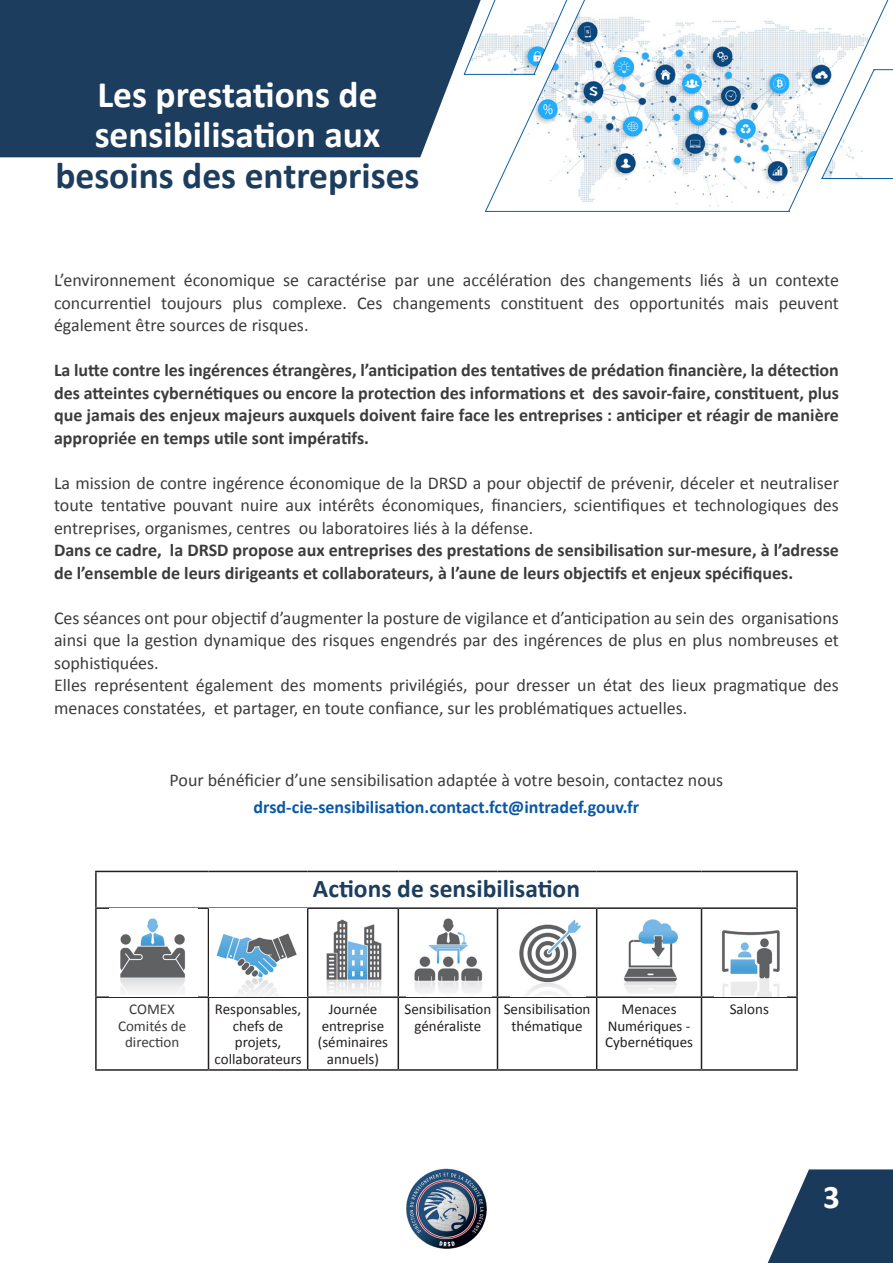
<style>
.page{position:relative;width:893px;height:1263px;background:#fff}
.page>*{position:absolute;margin:0;border:0;box-sizing:border-box;transform-origin:0 0}
.t1{font:700 37.5px/40.5px "Calibri";color:#fff;text-align:center}
.t2{font:700 33px "Calibri";color:#fff}
.t3{font:700 25.5px "Calibri";color:#1c3d5e}
.t4{font:18px/22.5px "Calibri";color:#3c3c3d;text-align:justify}
.t5{font:700 18px/22.5px "Calibri";color:#3c3c3d;text-align:justify}
.t6{font:700 18px "Calibri";color:#0a58a6}
.t7{font:15px/16.5px "Calibri";color:#231f20;text-align:center}
.t8{font:15px/16.5px "Calibri";color:#3c3c3d;text-align:center}
.s1{color:#1c3d5e}
</style>
<div class="page">
<img style="left:406px;top:1168px;width:81px;height:81px">
<div style="left:0;top:0;width:464px;height:157px;background:#1c3d5e"></div>
<svg style="left:464px;top:0;width:429px;height:212px"></svg>
<hr style="left:95px;top:871px;width:113px;height:1px;background:#231f20">
<hr style="left:95px;top:872px;width:2px;height:35px;background:#231f20">
<hr style="left:208px;top:871px;width:100px;height:1px;background:#231f20">
<hr style="left:308px;top:871px;width:90px;height:1px;background:#231f20">
<hr style="left:398px;top:871px;width:99px;height:1px;background:#231f20">
<hr style="left:497px;top:871px;width:100px;height:1px;background:#231f20">
<hr style="left:597px;top:871px;width:104px;height:1px;background:#231f20">
<hr style="left:701px;top:871px;width:97px;height:1px;background:#231f20">
<hr style="left:796px;top:872px;width:2px;height:35px;background:#231f20">
<hr style="left:95px;top:907px;width:113px;height:2px;background:#231f20">
<hr style="left:95px;top:909px;width:2px;height:87px;background:#231f20">
<hr style="left:208px;top:907px;width:100px;height:2px;background:#231f20">
<hr style="left:208px;top:909px;width:1px;height:87px;background:#231f20">
<hr style="left:308px;top:907px;width:90px;height:2px;background:#231f20">
<hr style="left:307px;top:909px;width:1px;height:87px;background:#231f20">
<hr style="left:398px;top:907px;width:99px;height:2px;background:#231f20">
<hr style="left:398px;top:909px;width:1px;height:87px;background:#231f20">
<hr style="left:497px;top:907px;width:100px;height:2px;background:#231f20">
<hr style="left:497px;top:909px;width:1px;height:87px;background:#231f20">
<hr style="left:597px;top:907px;width:104px;height:2px;background:#231f20">
<hr style="left:596px;top:909px;width:1px;height:87px;background:#231f20">
<hr style="left:701px;top:907px;width:97px;height:2px;background:#231f20">
<hr style="left:701px;top:909px;width:1px;height:87px;background:#231f20">
<hr style="left:796px;top:909px;width:2px;height:87px;background:#231f20">
<hr style="left:95px;top:996px;width:113px;height:2px;background:#231f20">
<hr style="left:95px;top:998px;width:2px;height:71px;background:#231f20">
<hr style="left:208px;top:996px;width:100px;height:2px;background:#231f20">
<hr style="left:208px;top:998px;width:1px;height:71px;background:#231f20">
<hr style="left:308px;top:996px;width:90px;height:2px;background:#231f20">
<hr style="left:307px;top:998px;width:1px;height:71px;background:#231f20">
<hr style="left:398px;top:996px;width:99px;height:2px;background:#231f20">
<hr style="left:398px;top:998px;width:1px;height:71px;background:#231f20">
<hr style="left:497px;top:996px;width:100px;height:2px;background:#231f20">
<hr style="left:497px;top:998px;width:1px;height:71px;background:#231f20">
<hr style="left:597px;top:996px;width:104px;height:2px;background:#231f20">
<hr style="left:596px;top:998px;width:1px;height:71px;background:#231f20">
<hr style="left:701px;top:996px;width:97px;height:2px;background:#231f20">
<hr style="left:701px;top:998px;width:1px;height:71px;background:#231f20">
<hr style="left:796px;top:998px;width:2px;height:71px;background:#231f20">
<hr style="left:95px;top:1069px;width:113px;height:2px;background:#231f20">
<hr style="left:208px;top:1069px;width:100px;height:2px;background:#231f20">
<hr style="left:308px;top:1069px;width:90px;height:2px;background:#231f20">
<hr style="left:398px;top:1069px;width:99px;height:2px;background:#231f20">
<hr style="left:497px;top:1069px;width:100px;height:2px;background:#231f20">
<hr style="left:597px;top:1069px;width:104px;height:2px;background:#231f20">
<hr style="left:701px;top:1069px;width:97px;height:2px;background:#231f20">
<img style="left:120px;top:918px;width:65px;height:75px">
<img style="left:216px;top:933px;width:81px;height:63px">
<img style="left:326px;top:919px;width:56px;height:75px">
<img style="left:414px;top:918px;width:69px;height:75px">
<img style="left:519px;top:920px;width:62px;height:75px">
<img style="left:624px;top:919px;width:54px;height:74px">
<img style="left:722px;top:930px;width:58px;height:66px">
<svg style="left:768px;top:1169px;width:125px;height:94px"></svg>
<p class="t1" style="left:55px;top:74px;width:366px">Les prestations de sensibilisation aux <span class="s1">besoins des entreprises</span></p>
<p class="t4" style="left:54px;top:269px;width:786px">L’environnement économique se caractérise par une accélération des changements liés à un contexte concurrentiel toujours plus complexe. Ces changements constituent des opportunités mais peuvent également être sources de risques.</p>
<p class="t5" style="left:54px;top:359px;width:786px">La lutte contre les ingérences étrangères, l’anticipation des tentatives de prédation financière, la détection des atteintes cybernétiques ou encore la protection des informations et des savoir-faire, constituent, plus que jamais des enjeux majeurs auxquels doivent faire face les entreprises : anticiper et réagir de manière appropriée en temps utile sont impératifs.</p>
<p class="t4" style="left:54px;top:472px;width:786px">La mission de contre ingérence économique de la DRSD a pour objectif de prévenir, déceler et neutraliser toute tentative pouvant nuire aux intérêts économiques, financiers, scientifiques et technologiques des entreprises, organismes, centres ou laboratoires liés à la défense.</p>
<p class="t5" style="left:54px;top:539px;width:786px">Dans ce cadre, la DRSD propose aux entreprises des prestations de sensibilisation sur-mesure, à l’adresse de l’ensemble de leurs dirigeants et collaborateurs, à l’aune de leurs objectifs et enjeux spécifiques.</p>
<p class="t4" style="left:54px;top:607px;width:786px">Ces séances ont pour objectif d’augmenter la posture de vigilance et d’anticipation au sein des organisations ainsi que la gestion dynamique des risques engendrés par des ingérences de plus en plus nombreuses et sophistiquées.</p>
<p class="t4" style="left:54px;top:674px;width:786px">Elles représentent également des moments privilégiés, pour dresser un état des lieux pragmatique des menaces constatées, et partager, en toute confiance, sur les problématiques actuelles.</p>
<p class="t4" style="left:170px;top:769px;width:555px">Pour bénéficier d’une sensibilisation adaptée à votre besoin, contactez nous</p>
<p class="t6" style="left:254px;top:795px;width:387px">drsd-cie-sensibilisation.contact.fct@intradef.gouv.fr</p>
<p class="t3" style="left:313px;top:872px;width:269px">Actions de sensibilisation</p>
<p class="t8" style="left:129px;top:1001px;width:47px">COMEX</p>
<p class="t8" style="left:118px;top:1018px;width:70px">Comités de direction</p>
<p class="t7" style="left:215px;top:1001px;width:88px">Responsables,</p>
<p class="t7" style="left:233px;top:1018px;width:52px;text-align:left">chefs de projets,</p>
<p class="t7" style="left:215px;top:1051px;width:89px">collaborateurs</p>
<p class="t7" style="left:318px;top:1001px;width:72px">Journée entreprise (séminaires annuels)</p>
<p class="t7" style="left:404px;top:1001px;width:88px">Sensibilisation généraliste</p>
<p class="t7" style="left:504px;top:1001px;width:88px">Sensibilisation thématique</p>
<p class="t7" style="left:605px;top:1001px;width:90px">Menaces<br>Numériques -<br>Cybernétiques</p>
<p class="t7" style="left:730px;top:1001px;width:41px">Salons</p>
<p class="t2" style="left:823px;top:1176px;width:18px">3</p>
</div>
